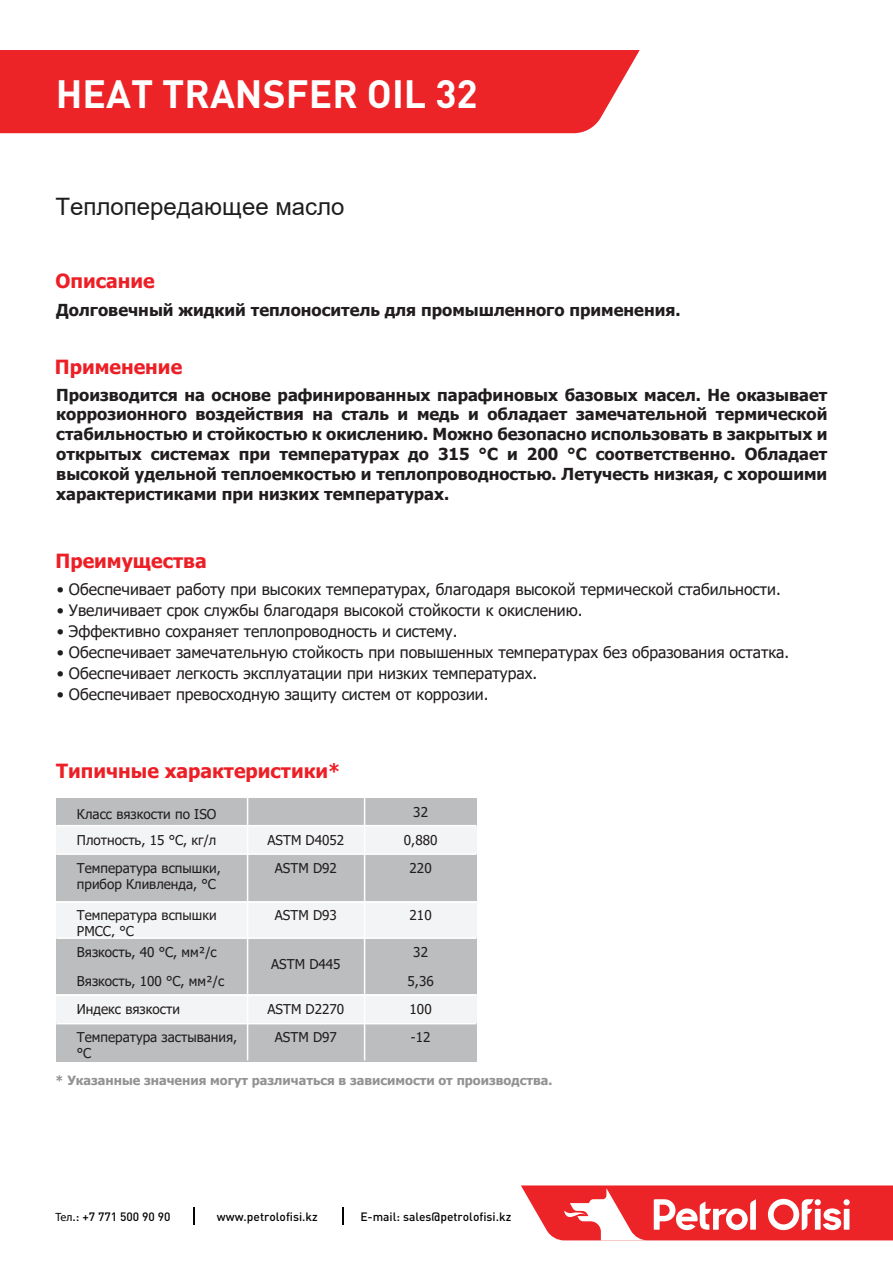
<style>
.page{position:relative;width:893px;height:1263px;background:#fff}
.page>*{position:absolute;margin:0;border:0;box-sizing:border-box;transform-origin:0 0}
.t1{font:39px "DINT Bold";color:#fff}
.t2{font:24px "Arial";color:#1f1d1e}
.t3{font:700 19.5px "Tahoma";color:#ed1f26}
.t4{font:700 16.5px/19.8px "Tahoma";color:#211d1e;text-align:justify}
.t5{font:15.75px "Tahoma";color:#211d1e}
.t6{font:13.5px/16.4px "Tahoma";color:#211d1e}
.t7{font:700 12.75px "Tahoma";color:#939292}
.t8{font:12px "DINT Medium";color:#040503}
.s1{font-family:"Myriad Pro"}
</style>
<div class="page">
<div style="left:0;top:50px;width:640px;height:83px;background:#ec2428"></div>
<svg style="left:521px;top:1185px;width:372px;height:55px"></svg>
<svg style="left:342px;top:1207px;width:1px;height:17px"></svg>
<svg style="left:194px;top:1207px;width:1px;height:17px"></svg>
<div style="left:57px;top:798px;width:190px;height:28px;background:#bbbdbf"></div>
<div style="left:247px;top:798px;width:118px;height:28px;background:#bbbdbf"></div>
<div style="left:365px;top:798px;width:111px;height:28px;background:#bbbdbf"></div>
<div style="left:57px;top:826px;width:190px;height:28px;background:#f3f4f5"></div>
<div style="left:247px;top:826px;width:118px;height:28px;background:#f3f4f5"></div>
<div style="left:365px;top:826px;width:111px;height:28px;background:#f3f4f5"></div>
<div style="left:57px;top:854px;width:190px;height:47px;background:#bbbdbf"></div>
<div style="left:247px;top:854px;width:118px;height:47px;background:#bbbdbf"></div>
<div style="left:365px;top:854px;width:111px;height:47px;background:#bbbdbf"></div>
<div style="left:57px;top:901px;width:190px;height:38px;background:#f3f4f5"></div>
<div style="left:247px;top:901px;width:118px;height:38px;background:#f3f4f5"></div>
<div style="left:365px;top:901px;width:111px;height:38px;background:#f3f4f5"></div>
<div style="left:57px;top:939px;width:190px;height:56px;background:#bbbdbf"></div>
<div style="left:247px;top:939px;width:118px;height:56px;background:#bbbdbf"></div>
<div style="left:365px;top:939px;width:111px;height:56px;background:#bbbdbf"></div>
<div style="left:57px;top:995px;width:190px;height:28px;background:#f3f4f5"></div>
<div style="left:247px;top:995px;width:118px;height:28px;background:#f3f4f5"></div>
<div style="left:365px;top:995px;width:111px;height:28px;background:#f3f4f5"></div>
<div style="left:57px;top:1023px;width:190px;height:38px;background:#bbbdbf"></div>
<div style="left:247px;top:1023px;width:118px;height:38px;background:#bbbdbf"></div>
<div style="left:365px;top:1023px;width:111px;height:38px;background:#bbbdbf"></div>
<hr style="left:247px;top:798px;width:1px;height:262px;background:#fff">
<hr style="left:364px;top:798px;width:1px;height:262px;background:#fff">
<hr style="left:56px;top:825px;width:420px;height:1px;background:#fff">
<hr style="left:56px;top:853px;width:420px;height:2px;background:#fff">
<hr style="left:56px;top:901px;width:420px;height:2px;background:#fff">
<hr style="left:56px;top:937px;width:420px;height:2px;background:#fff">
<hr style="left:56px;top:994px;width:420px;height:2px;background:#fff">
<hr style="left:56px;top:1023px;width:420px;height:1px;background:#fff">
<h1 class="t1" style="left:56px;top:68px;width:423px">HEAT TRANSFER OIL 32</h1>
<h2 class="t2" style="left:56px;top:190px;width:291px">Теплопередающее масло</h2>
<p class="t3" style="left:56px;top:268px;width:101px">Описание</p>
<p class="t4" style="left:56px;top:301px;width:626px">Долговечный жидкий теплоноситель для промышленного применения.</p>
<p class="t3" style="left:55px;top:353px;width:129px">Применение</p>
<p class="t4" style="left:56px;top:385px;width:773px">Производится на основе рафинированных парафиновых базовых масел. Не оказывает коррозионного воздействия на сталь и медь и обладает замечательной термической стабильностью и стойкостью к окислению. Можно безопасно использовать в закрытых и открытых системах при температурах до 315 °C и 200 °C соответственно. Обладает высокой удельной теплоемкостью и теплопроводностью. Летучесть низкая, с хорошими характеристиками при низких температурах.</p>
<p class="t3" style="left:56px;top:547px;width:153px">Преимущества</p>
<p class="t5" style="left:57px;top:579px;width:725px">• Обеспечивает работу при высоких температурах, благодаря высокой термической стабильности.</p>
<p class="t5" style="left:57px;top:600px;width:527px">• Увеличивает срок службы благодаря высокой стойкости к окислению.</p>
<p class="t5" style="left:57px;top:621px;width:402px">• Эффективно сохраняет теплопроводность и систему.</p>
<p class="t5" style="left:57px;top:642px;width:734px">• Обеспечивает замечательную стойкость при повышенных температурах без образования остатка.</p>
<p class="t5" style="left:57px;top:663px;width:482px">• Обеспечивает легкость эксплуатации при низких температурах.</p>
<p class="t5" style="left:57px;top:684px;width:433px">• Обеспечивает превосходную защиту систем от коррозии.</p>
<p class="t3" style="left:56px;top:757px;width:286px">Типичные характеристики*</p>
<p class="t6" style="left:77px;top:806px;width:141px">Класс вязкости по ISO</p>
<p class="t6" style="left:413px;top:804px;width:16px">32</p>
<p class="t6" style="left:77px;top:833px;width:141px">Плотность, 15 °C, кг/л</p>
<p class="t6" style="left:268px;top:833px;width:78px">ASTM D4052</p>
<p class="t6" style="left:404px;top:833px;width:35px">0,880</p>
<p class="t6" style="left:77px;top:860px;width:145px">Температура вспышки, прибор Кливленда, °C</p>
<p class="t6" style="left:275px;top:860px;width:64px">ASTM D92</p>
<p class="t6" style="left:410px;top:860px;width:24px">220</p>
<p class="t6" style="left:77px;top:907px;width:141px">Температура вспышки<br>PMCC, °C</p>
<p class="t6" style="left:275px;top:907px;width:64px">ASTM D93</p>
<p class="t6" style="left:410px;top:907px;width:24px">210</p>
<p class="t6" style="left:77px;top:939px;width:149px;line-height:28.5px">Вязкость, 40 °C, мм²/с<br>Вязкость, 100 °C, мм²/с</p>
<p class="t6" style="left:271px;top:957px;width:71px">ASTM D445</p>
<p class="t6" style="left:408px;top:939px;width:28px;line-height:28.5px;text-align:center">32<br>5,36</p>
<p class="t6" style="left:77px;top:1002px;width:105px">Индекс вязкости</p>
<p class="t6" style="left:268px;top:1002px;width:78px">ASTM D2270</p>
<p class="t6" style="left:410px;top:1002px;width:24px">100</p>
<p class="t6" style="left:77px;top:1029px;width:162px">Температура застывания, °C</p>
<p class="t6" style="left:275px;top:1029px;width:64px">ASTM D97</p>
<p class="t6" style="left:411px;top:1029px;width:21px">-12</p>
<p class="t7" style="left:56px;top:1072px;width:498px">* Указанные значения могут различаться в зависимости от производства.</p>
<p class="t8" style="left:56px;top:1208px;width:117px"><span class="s1">Тел</span>.: +7 771 500 90 90</p>
<p class="t8" style="left:217px;top:1208px;width:102px">www.petrolofisi.kz</p>
<p class="t8" style="left:360px;top:1208px;width:152px">E-mail: sales@petrolofisi.kz</p>
</div>
